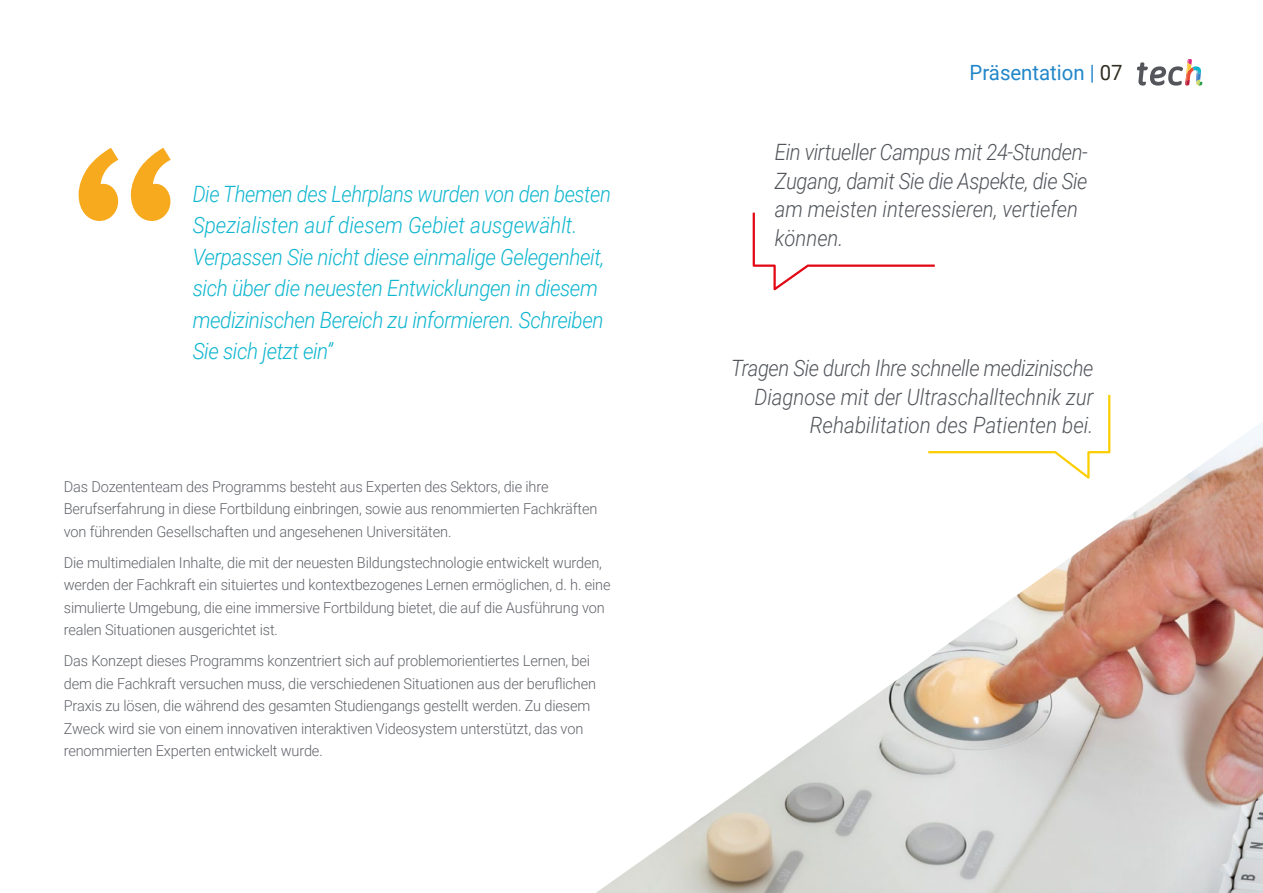
<style>
.page{position:relative;width:1263px;height:893px;background:#fff}
.page>*{position:absolute;margin:0;border:0;box-sizing:border-box;transform-origin:0 0}
.t1{font:italic 300 22.5px/31.5px "Roboto";letter-spacing:-.02em;color:#0fb6cf;scale:.9 1}
.t2{font:italic 300 22.5px/28.5px "Roboto";letter-spacing:-.005em;color:#52555b;text-align:right;scale:.9 1}
.t3{font:21px "Roboto";color:#2287c9}
.t4{font:300 15px/22.5px "Roboto";letter-spacing:-.01em;color:#61646a}
.s1{color:#312e20}
</style>
<div class="page">
<svg style="left:79px;top:148px;width:92px;height:73px"></svg>
<svg style="left:1108px;top:394px;width:3px;height:27px"></svg>
<img style="left:596px;top:421px;width:667px;height:472px">
<svg style="left:752px;top:212px;width:183px;height:79px"></svg>
<svg style="left:1137px;top:59px;width:65px;height:27px"></svg>
<p class="t1" style="left:193px;top:177px;width:466px">Die Themen des Lehrplans wurden von den besten Spezialisten auf diesem Gebiet ausgewählt.<br>Verpassen Sie nicht diese einmalige Gelegenheit, sich über die neuesten Entwicklungen in diesem medizinischen Bereich zu informieren. Schreiben Sie sich jetzt ein”</p>
<p class="t4" style="left:64px;top:475px;width:535px">Das Dozententeam des Programms besteht aus Experten des Sektors, die ihre<br>Berufserfahrung in diese Fortbildung einbringen, sowie aus renommierten Fachkräften von führenden Gesellschaften und angesehenen Universitäten.</p>
<p class="t4" style="left:64px;top:551px;width:548px">Die multimedialen Inhalte, die mit der neuesten Bildungstechnologie entwickelt wurden, werden der Fachkraft ein situiertes und kontextbezogenes Lernen ermöglichen, d. h. eine simulierte Umgebung, die eine immersive Fortbildung bietet, die auf die Ausführung von realen Situationen ausgerichtet ist.</p>
<p class="t4" style="left:64px;top:649px;width:534px">Das Konzept dieses Programms konzentriert sich auf problemorientiertes Lernen, bei dem die Fachkraft versuchen muss, die verschiedenen Situationen aus der beruflichen Praxis zu lösen, die während des gesamten Studiengangs gestellt werden. Zu diesem Zweck wird sie von einem innovativen interaktiven Videosystem unterstützt, das von renommierten Experten entwickelt wurde.</p>
<h2 class="t3" style="left:969px;top:57px;width:155px">Präsentation | <span class="s1">07</span></h2>
<h1 class="t2" style="left:775px;top:137px;width:349px;text-align:left">Ein virtueller Campus mit 24-Stunden-<br>Zugang, damit Sie die Aspekte, die Sie am meisten interessieren, vertiefen können.</h1>
<h1 class="t2" style="left:731px;top:353px;width:404px">Tragen Sie durch Ihre schnelle medizinische<br>Diagnose mit der Ultraschalltechnik zur<br>Rehabilitation des Patienten bei.</h1>
</div>
